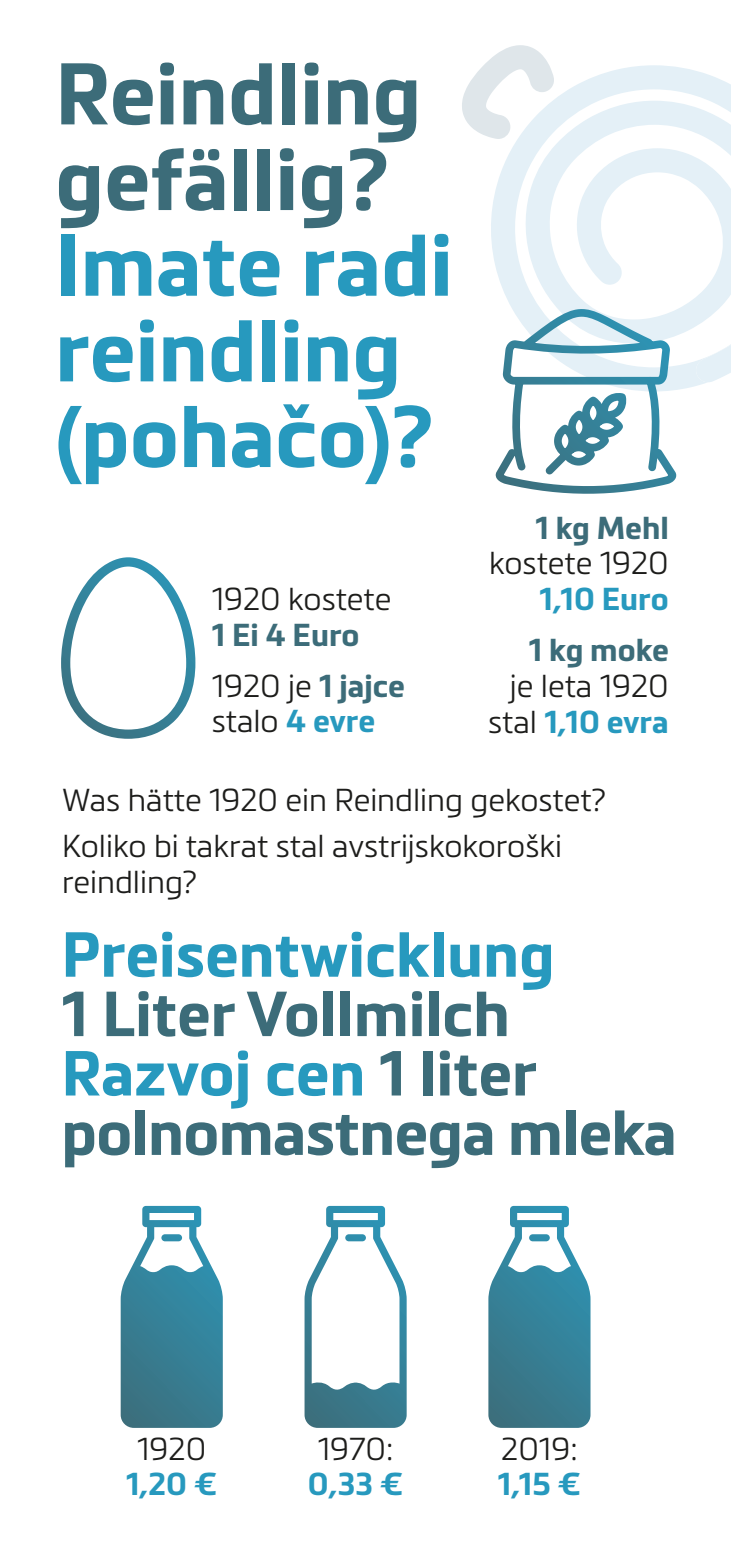
<style>
.page{position:relative;width:731px;height:1549px;background:#fff}
.page>*{position:absolute;margin:0;border:0;box-sizing:border-box;transform-origin:0 0}
.t1{font:700 85.88px/85.6px "Metronic Land Kaernten";color:#2799be}
.t2{font:700 85.88px/85.6px "Metronic Land Kaernten";color:#3c6c79}
.t3{font:700 62.5px/59.4px "Metronic Land Kaernten";color:#3c6c79}
.t4{font:700 62.5px "Metronic Land Kaernten";color:#2799be}
.t5{font:300 31.25px/46.2px "Metronic Land Kaernten";color:#1d1d1b}
.t6{font:700 31.25px/51.2px "Metronic Land Kaernten";color:#3c6c79}
.t7{font:700 31.25px "Metronic Land Kaernten";color:#2799be}
.s1{font-weight:300;color:#1d1d1b}
.s2{font-weight:700;color:#2799be}
.s3{color:#2799be}
</style>
<div class="page">
<svg style="left:491px;top:65px;width:240px;height:324px;fill:#e4f0f7"></svg>
<svg style="left:462px;top:45px;width:93px;height:94px"></svg>
<svg style="left:524px;top:101px;width:207px;height:242px"></svg>
<svg style="left:694px;top:345px;width:37px;height:37px"></svg>
<svg style="left:121px;top:1205px;width:102px;height:222px"></svg>
<svg style="left:488px;top:1205px;width:102px;height:222px"></svg>
<svg style="left:304px;top:1205px;width:103px;height:222px"></svg>
<svg style="left:61px;top:557px;width:135px;height:182px"></svg>
<svg style="left:494px;top:296px;width:190px;height:198px"></svg>
<h1 class="t2" style="left:55px;top:50px;width:368px">Reindling gefällig?</h1>
<h1 class="t1" style="left:55px;top:221px;width:399px">Imate radi reindling (pohačo)?</h1>
<p class="t5" style="left:212px;top:574px;width:181px">1920 kostete</p>
<p class="t6" style="left:212px;top:608px;width:195px">1 Ei 4 Euro<br><span class="s1">1920 je</span> 1 jajce</p>
<p class="t5" style="left:212px;top:697px;width:165px">stalo <span class="s2">4 evre</span></p>
<p class="t6" style="left:535px;top:501px;width:135px">1 kg Mehl</p>
<p class="t5" style="left:489px;top:539px;width:181px">kostete 1920</p>
<p class="t7" style="left:539px;top:579px;width:131px">1,10 Euro</p>
<p class="t6" style="left:529px;top:624px;width:141px">1 kg moke</p>
<p class="t5" style="left:488px;top:667px;width:182px;line-height:35.6px;text-align:right">je leta 1920 stal <span class="s2">1,10 evra</span></p>
<p class="t5" style="left:62px;top:775px;width:545px">Was hätte 1920 ein Reindling gekostet?<br>Koliko bi takrat stal avstrijskokoroški</p>
<p class="t5" style="left:62px;top:857px;width:136px">reindling?</p>
<h2 class="t4" style="left:61px;top:915px;width:495px">Preisentwicklung</h2>
<h2 class="t3" style="left:61px;top:983px;width:617px">1 Liter Vollmilch<br><span class="s3">Razvoj cen</span> 1 liter polnomastnega mleka</h2>
<p class="t5" style="left:137px;top:1424px;width:71px">1920</p>
<p class="t7" style="left:126px;top:1464px;width:93px">1,20 €</p>
<p class="t5" style="left:318px;top:1424px;width:77px">1970:</p>
<p class="t7" style="left:308px;top:1464px;width:97px">0,33 €</p>
<p class="t5" style="left:501px;top:1424px;width:78px">2019:</p>
<p class="t7" style="left:498px;top:1464px;width:85px">1,15 €</p>
</div>
